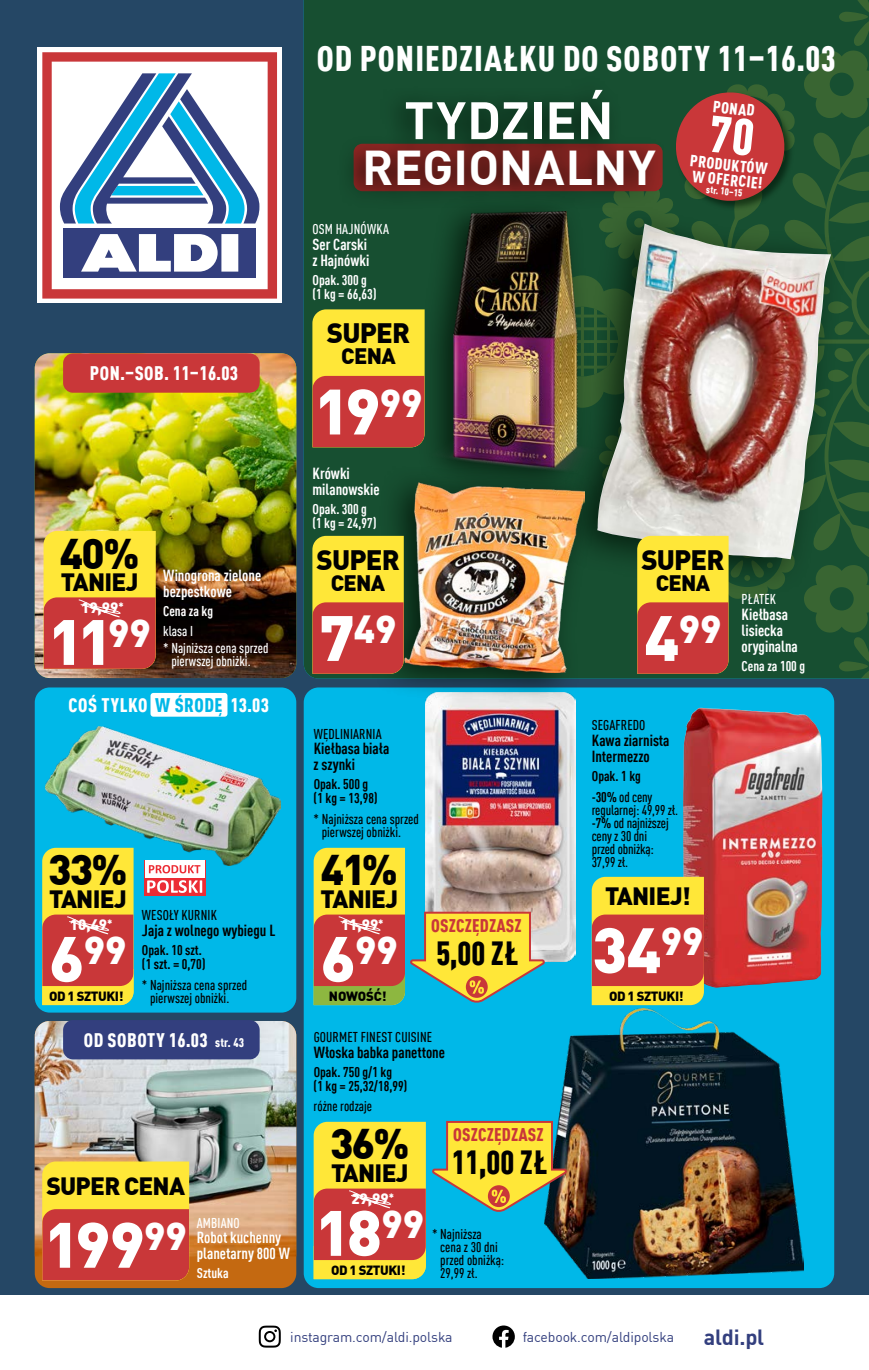
<style>
.page{position:relative;width:869px;height:1370px;background:#fff}
.page>*{position:absolute;margin:0;border:0;box-sizing:border-box;transform-origin:0 0}
.t1{font:900 63px "DIN Pro";letter-spacing:-.065em;color:#fff}
.t2{font:700 51.8px "DIN Pro";color:#fff}
.t3{font:700 47.77px "DIN Pro";letter-spacing:.005em;color:#fff}
.t4{font:900 42px "DIN Pro";letter-spacing:-.04em;color:#000}
.t5{font:900 38.32px "DIN Pro";color:#fff}
.t6{font:900 condensed 35px "DIN Pro";letter-spacing:.03em;color:#fff}
.t7{font:900 condensed 32.73px "DIN Pro";color:#000}
.t8{font:900 27.47px "DIN Pro";letter-spacing:-.03em;color:#000}
.t9{font:900 24.5px "DIN Pro";letter-spacing:-.03em;color:#000}
.t10{font:900 21.88px "DIN Pro";letter-spacing:-.03em;color:#000}
.t11{font:700 21.53px "DIN Pro";letter-spacing:-.01em;color:#333f7e}
.t12{font:900 condensed 19.25px "DIN Pro";letter-spacing:.03em;color:#fff}
.t13{font:900 condensed 18.03px "DIN Pro";letter-spacing:.01em;color:#c93739}
.t14{font:900 condensed 15.92px "DIN Pro";color:#fff}
.t15{font:700 condensed 15.75px/15.8px "DIN Pro";color:#fff}
.t16{font:700 condensed 15.75px/15.8px "DIN Pro";color:#000}
.t17{font:900 14.88px "DIN Pro";color:#fff}
.t18{font:500 condensed 14px/13.1px "DIN Pro";color:#000}
.t19{font:700 condensed 14px/14px "DIN Pro";color:#000}
.t20{font:500 condensed 14px/17.5px "DIN Pro";color:#fff}
.t21{font:700 condensed 14px/14px "DIN Pro";color:#fff}
.t22{font:14px "DIN Pro";letter-spacing:-.01em;color:#333f7e}
.t23{font:900 13.12px "DIN Pro";letter-spacing:-.03em;color:#000}
.t24{font:900 condensed 9.8px "DIN Pro";color:#fff}
.s1{color:#00b8e8}
.s2{font-size:63px}
.s3{font-size:12.42px}
.s4{font-weight:500}
.s5{font-weight:700}
</style>
<div class="page">
<div style="left:0;top:0;width:868px;height:1295px;background:#254765"></div>
<div style="left:35px;top:1020px;width:261px;height:267px;background:#c46911;border-radius:15px"></div>
<img style="left:35px;top:1020px;width:261px;height:236px">
<img style="left:35px;top:353px;width:261px;height:325px">
<div style="left:303px;top:0;width:211px;height:678px;background:#174f31"></div>
<div style="left:35px;top:687px;width:261px;height:325px;background:#00b8e8;border-radius:15px"></div>
<div style="left:303px;top:687px;width:530px;height:600px;background:#00b8e8;border-radius:15px"></div>
<img style="left:45px;top:726px;width:235px;height:139px">
<img style="left:544px;top:1008px;width:259px;height:269px">
<img style="left:683px;top:707px;width:135px;height:280px">
<img style="left:425px;top:705px;width:150px;height:256px">
<div style="left:411px;top:193px;width:189px;height:305px;background:#174f31"></div>
<img style="left:434px;top:211px;width:80px;height:253px">
<div style="left:370px;top:464px;width:229px;height:241px;background:#00311a;opacity:.75"></div>
<img style="left:404px;top:482px;width:110px;height:190px">
<div style="left:337px;top:75px;width:329px;height:135px;background:#00311a;opacity:.75"></div>
<div style="left:150px;top:693px;width:77px;height:23px;background:#fff;border-radius:3px"></div>
<svg style="left:313px;top:1121px;width:112px;height:157px;background:#e0993e"></svg>
<svg style="left:432px;top:1119px;width:137px;height:94px"></svg>
<svg style="left:313px;top:847px;width:234px;height:158px;background:#b6a969"></svg>
<svg style="left:42px;top:847px;width:91px;height:158px;background:#e4993c"></svg>
<svg style="left:144px;top:859px;width:61px;height:36px"></svg>
<svg style="left:147px;top:880px;width:55px;height:12px"></svg>
<div style="left:145px;top:860px;width:59px;height:17px;background:#fff"></div>
<svg style="left:149px;top:865px;width:51px;height:8px"></svg>
<svg style="left:44px;top:531px;width:112px;height:137px;background:#e38e3a"></svg>
<svg style="left:591px;top:876px;width:112px;height:129px;background:#dd863b"></svg>
<svg style="left:42px;top:1161px;width:147px;height:119px;background:#de7e39"></svg>
<svg style="left:312px;top:309px;width:112px;height:138px;background:#e18c38"></svg>
<svg style="left:312px;top:536px;width:91px;height:137px;background:#e18c38"></svg>
<svg style="left:259px;top:1325px;width:22px;height:22px"></svg>
<svg style="left:492px;top:1325px;width:22px;height:22px"></svg>
<div style="left:38px;top:48px;width:243px;height:255px;background:#fff"></div>
<svg style="left:42px;top:52px;width:235px;height:246px"></svg>
<div style="left:63px;top:228px;width:193px;height:49px;background:#333f7e"></div>
<svg style="left:81px;top:234px;width:157px;height:37px"></svg>
<svg style="left:60px;top:73px;width:199px;height:150px"></svg>
<div style="left:63px;top:353px;width:196px;height:39px;background:#c93739;border-radius:10px"></div>
<div style="left:63px;top:1019px;width:196px;height:40px;background:#333f7e;border-radius:10px"></div>
<img style="left:514px;top:0;width:354px;height:678px">
<h3 class="t6" style="left:316px;top:32px;width:520px">OD PONIEDZIAŁKU DO SOBOTY 11–16.03</h3>
<h3 class="t12" style="left:90px;top:359px;width:150px">PON.–SOB. 11–16.03</h3>
<h3 class="t4" style="left:60px;top:519px;width:81px">40%</h3>
<h3 class="t9" style="left:61px;top:562px;width:79px">TANIEJ</h3>
<p class="t17" style="left:81px;top:596px;width:44px">19,99<sup>*</sup></p>
<h3 class="t5" style="left:108px;top:602px;width:44px">99</h3>
<h1 class="t1" style="left:48px;top:591px;width:66px">11</h1>
<p class="t15" style="left:163px;top:566px;width:99px">Winogrona zielone bezpestkowe</p>
<p class="t21" style="left:163px;top:602px;width:51px">Cena za kg</p>
<p class="t20" style="left:163px;top:621px;width:107px">klasa I<br>* Najniższa cena sprzed</p>
<p class="t20" style="left:171px;top:651px;width:81px">pierwszej obniżki.</p>
<h3 class="t12" style="left:68px;top:690px;width:202px">COŚ TYLKO <span class="s1">W ŚRODĘ</span> 13.03</h3>
<h3 class="t4" style="left:48px;top:836px;width:81px">33%</h3>
<h3 class="t9" style="left:49px;top:879px;width:79px">TANIEJ</h3>
<h3 class="t5" style="left:49px;top:919px;width:79px"><span class="s2">6</span>99</h3>
<p class="t17" style="left:70px;top:912px;width:44px">10,49<sup>*</sup></p>
<p class="t23" style="left:49px;top:985px;width:76px">OD 1 SZTUKI!</p>
<p class="t18" style="left:142px;top:907px;width:76px">WESOŁY KURNIK</p>
<p class="t16" style="left:142px;top:921px;width:135px">Jaja z wolnego wybiegu L</p>
<p class="t19" style="left:142px;top:941px;width:65px">Opak. 10 szt. (1 szt. = 0,70)</p>
<p class="t18" style="left:150px;top:976px;width:99px;text-indent:-8px">* Najniższa cena sprzed pierwszej obniżki.</p>
<h3 class="t12" style="left:84px;top:1025px;width:162px">OD SOBOTY 16.03 <span class="s3">str. 43</span></h3>
<h3 class="t9" style="left:46px;top:1166px;width:140px">SUPER CENA</h3>
<h3 class="t5" style="left:144px;top:1205px;width:44px">99</h3>
<h1 class="t1" style="left:44px;top:1194px;width:102px">199</h1>
<p class="t20" style="left:197px;top:1212px;width:44px">AMBIANO</p>
<p class="t15" style="left:197px;top:1228px;width:95px">Robot kuchenny planetarny 800 W</p>
<p class="t21" style="left:197px;top:1264px;width:33px">Sztuka</p>
<h2 class="t2" style="left:404px;top:80px;width:211px">TYDZIEŃ</h2>
<h3 class="t3" style="left:362px;top:130px;width:295px">REGIONALNY</h3>
<p class="t20" style="left:312px;top:219px;width:78px">OSM HAJNÓWKA</p>
<p class="t15" style="left:312px;top:235px;width:58px">Ser Carski z Hajnówki</p>
<p class="t21" style="left:312px;top:271px;width:66px">Opak. 300 g (1 kg = 66,63)</p>
<h3 class="t8" style="left:327px;top:311px;width:85px">SUPER</h3>
<h3 class="t10" style="left:341px;top:339px;width:56px">CENA</h3>
<h1 class="t1" style="left:314px;top:361px;width:109px">19<sup>99</sup></h1>
<p class="t15" style="left:312px;top:464px;width:69px">Krówki milanowskie</p>
<p class="t21" style="left:312px;top:500px;width:66px">Opak. 300 g (1 kg = 24,97)</p>
<p class="t14" style="left:714px;top:94px;width:43px;rotate:6deg">PONAD</p>
<p class="t14" style="left:691px;top:149px;width:79px;rotate:6deg">PRODUKTÓW</p>
<p class="t24" style="left:706px;top:182px;width:38px;rotate:6deg">str. 10–15</p>
<p class="t14" style="left:693px;top:164px;width:72px;rotate:6deg">W OFERCIE!</p>
<h3 class="t8" style="left:316px;top:537px;width:85px">SUPER</h3>
<h3 class="t10" style="left:331px;top:565px;width:56px">CENA</h3>
<h3 class="t5" style="left:319px;top:598px;width:79px"><span class="s2">7</span>49</h3>
<p class="t18" style="left:313px;top:726px;width:69px">WĘDLINIARNIA</p>
<p class="t16" style="left:313px;top:739px;width:77px">Kiełbasa biała z szynki</p>
<p class="t19" style="left:313px;top:776px;width:66px">Opak. 500 g (1 kg = 13,98)</p>
<p class="t18" style="left:321px;top:811px;width:99px;text-indent:-8px">* Najniższa cena sprzed pierwszej obniżki.</p>
<h3 class="t4" style="left:320px;top:836px;width:79px">41%</h3>
<h3 class="t9" style="left:320px;top:879px;width:79px">TANIEJ</h3>
<h3 class="t5" style="left:320px;top:919px;width:79px"><span class="s2">6</span>99</h3>
<p class="t17" style="left:341px;top:912px;width:44px">11,99<sup>*</sup></p>
<p class="t23" style="left:329px;top:985px;width:59px">NOWOŚĆ!</p>
<p class="t13" style="left:431px;top:911px;width:92px">OSZCZĘDZASZ</p>
<h3 class="t7" style="left:436px;top:928px;width:83px">5,00 ZŁ</h3>
<p class="t18" style="left:313px;top:1029px;width:120px">GOURMET FINEST CUISINE</p>
<p class="t16" style="left:313px;top:1043px;width:133px">Włoska babka panettone</p>
<p class="t19" style="left:313px;top:1063px;width:95px">Opak. 750 g/1 kg<br>(1 kg = 25,32/18,99)</p>
<p class="t18" style="left:313px;top:1098px;width:60px">różne rodzaje</p>
<h3 class="t4" style="left:330px;top:1110px;width:81px">36%</h3>
<h3 class="t9" style="left:331px;top:1153px;width:79px">TANIEJ</h3>
<h1 class="t1" style="left:315px;top:1182px;width:110px">18<sup>99</sup></h1>
<p class="t17" style="left:351px;top:1186px;width:44px">29,99<sup>*</sup></p>
<p class="t23" style="left:331px;top:1259px;width:76px">OD 1 SZTUKI!</p>
<p class="t13" style="left:453px;top:1121px;width:92px">OSZCZĘDZASZ</p>
<h3 class="t7" style="left:451px;top:1137px;width:97px">11,00 ZŁ</h3>
<p class="t18" style="left:440px;top:1226px;width:66px;text-indent:-8px">* Najniższa cena z 30 dni przed obniżką:<br>29,99 zł.</p>
<h3 class="t8" style="left:641px;top:537px;width:85px">SUPER</h3>
<h3 class="t10" style="left:655px;top:565px;width:56px">CENA</h3>
<h3 class="t5" style="left:644px;top:598px;width:79px"><span class="s2">4</span>99</h3>
<p class="t20" style="left:741px;top:589px;width:36px">PŁATEK</p>
<p class="t15" style="left:741px;top:605px;width:58px">Kiełbasa lisiecka oryginalna</p>
<p class="t21" style="left:741px;top:657px;width:65px">Cena za 100 g</p>
<p class="t18" style="left:591px;top:718px;width:55px">SEGAFREDO</p>
<p class="t16" style="left:591px;top:731px;width:79px">Kawa ziarnista<br>Intermezzo</p>
<p class="t19" style="left:591px;top:764px;width:62px;line-height:20.7px">Opak. 1 kg -30% <span class="s4">od ceny</span></p>
<p class="t18" style="left:591px;top:802px;width:88px">regularnej: 49,99 zł. <span class="s5">-7%</span> od najniższej ceny z 30 dni<br>przed obniżką:<br>37,99 zł.</p>
<h3 class="t9" style="left:604px;top:876px;width:87px">TANIEJ!</h3>
<h1 class="t1" style="left:591px;top:899px;width:113px">34<sup>99</sup></h1>
<p class="t23" style="left:608px;top:985px;width:76px">OD 1 SZTUKI!</p>
<p class="t22" style="left:290px;top:1325px;width:164px">instagram.com/aldi.polska</p>
<p class="t22" style="left:522px;top:1325px;width:153px">facebook.com/aldipolska</p>
<h3 class="t11" style="left:703px;top:1319px;width:62px">aldi.pl</h3>
</div>
